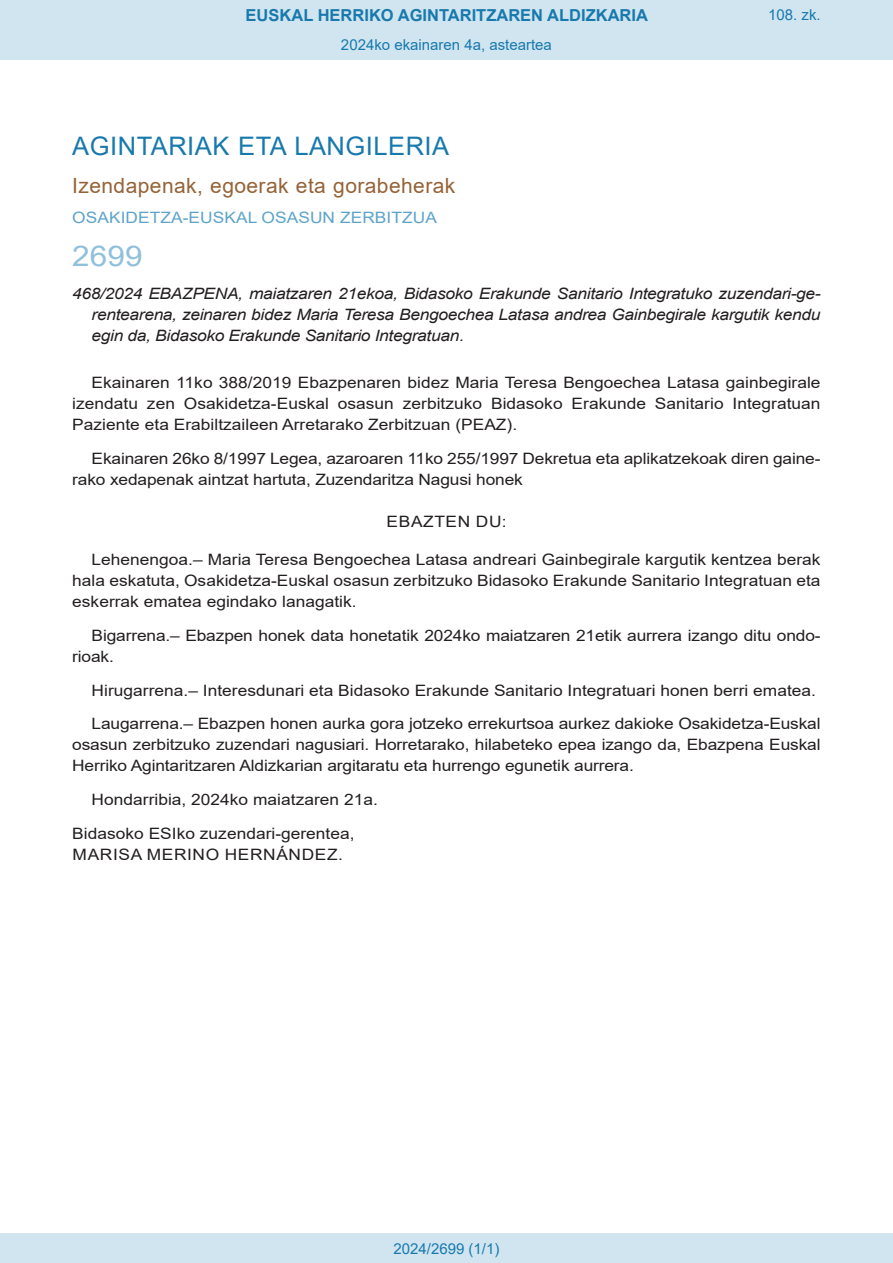
<style>
.page{position:relative;width:893px;height:1263px;background:#fff}
.page>*{position:absolute;margin:0;border:0;box-sizing:border-box;transform-origin:0 0}
.BOPVOrden{font:28.5px "Arial";color:#90c0db;scale:1.11 1}
.BOPVSeccion{font:25.5px "Arial";letter-spacing:.02em;color:#1879ad}
.BOPVSubseccion{font:21px "Arial";letter-spacing:.02em;color:#956338}
.t1{font:700 16.5px "Arial";color:#1879ad}
.BOPVDetalle{font:15.6px/21px "Arial";letter-spacing:-.01em;color:#231f20;text-align:justify;scale:1.11 1}
.BOPVTitulo{font:italic 15.6px/21px "Arial";letter-spacing:-.02em;color:#231f20;text-align:justify;scale:1.11 1}
.BOPVOrganismo{font:15.6px "Arial";letter-spacing:.005em;color:#5ea4ca;scale:1.11 1}
.BOPVFirmaLugFec{font:15.6px "Arial";color:#231f20;scale:1.11 1}
.BOPVFirmaPuesto{font:15.6px "Arial";color:#231f20;scale:1.11 1}
.BOPVFirmaNombre{font:15.6px "Arial";letter-spacing:.035em;color:#231f20;scale:1.11 1}
.BOPVClave{font:15.6px "Arial";letter-spacing:.035em;color:#231f20;scale:1.11 1}
.Paginacion_Centro{font:15px "Arial";color:#1879ad}
</style>
<div class="page">
<div style="left:0;top:0;width:893px;height:60px;background:#d0e5f0"></div>
<div style="left:0;top:1233px;width:893px;height:30px;background:#d0e5f0"></div>
<p class="t1" style="left:246px;top:3px;width:404px">EUSKAL HERRIKO AGINTARITZAREN ALDIZKARIA</p>
<p class="Paginacion_Centro" style="left:341px;top:35px;width:212px">2024ko ekainaren 4a, asteartea</p>
<p class="Paginacion_Centro" style="left:768px;top:5px;width:54px">108. zk.</p>
<p class="BOPVSeccion" style="left:72px;top:128px;width:378px">AGINTARIAK ETA LANGILERIA</p>
<p class="BOPVSubseccion" style="left:72px;top:171px;width:385px">Izendapenak, egoerak eta gorabeherak</p>
<p class="BOPVOrganismo" style="left:72px;top:207px;width:330px">OSAKIDETZA-EUSKAL OSASUN ZERBITZUA</p>
<p class="BOPVOrden" style="left:72px;top:236px;width:65px">2699</p>
<p class="BOPVTitulo" style="left:92px;top:284px;width:658px;text-indent:-19px">468/2024 EBAZPENA, maiatzaren 21ekoa, Bidasoko Erakunde Sanitario Integratuko zuzendari-ge&shy;rentearena, zeinaren bidez Maria Teresa Bengoechea Latasa andrea Gainbegirale kargutik kendu egin da, Bidasoko Erakunde Sanitario Integratuan.</p>
<p class="BOPVDetalle" style="left:72px;top:372px;width:676px;text-indent:19px">Ekainaren 11ko 388/2019 Ebazpenaren bidez Maria Teresa Bengoechea Latasa gainbegirale izendatu zen Osakidetza-Euskal osasun zerbitzuko Bidasoko Erakunde Sanitario Integratuan Paziente eta Erabiltzaileen Arretarako Zerbitzuan (PEAZ).</p>
<p class="BOPVDetalle" style="left:72px;top:448px;width:676px;text-indent:19px">Ekainaren 26ko 8/1997 Legea, azaroaren 11ko 255/1997 Dekretua eta aplikatzekoak diren gaine&shy;rako xedapenak aintzat hartuta, Zuzendaritza Nagusi honek</p>
<p class="BOPVClave" style="left:387px;top:511px;width:110px">EBAZTEN DU:</p>
<p class="BOPVDetalle" style="left:72px;top:549px;width:676px;text-indent:19px">Lehenengoa.– Maria Teresa Bengoechea Latasa andreari Gainbegirale kargutik kentzea berak hala eskatuta, Osakidetza-Euskal osasun zerbitzuko Bidasoko Erakunde Sanitario Integratuan eta eskerrak ematea egindako lanagatik.</p>
<p class="BOPVDetalle" style="left:72px;top:625px;width:676px;text-indent:19px">Bigarrena.– Ebazpen honek data honetatik 2024ko maiatzaren 21etik aurrera izango ditu ondo&shy;rioak.</p>
<p class="BOPVDetalle" style="left:92px;top:679px;width:654px">Hirugarrena.– Interesdunari eta Bidasoko Erakunde Sanitario Integratuari honen berri ematea.</p>
<p class="BOPVDetalle" style="left:72px;top:713px;width:676px;text-indent:19px">Laugarrena.– Ebazpen honen aurka gora jotzeko errekurtsoa aurkez dakioke Osakidetza-Euskal osasun zerbitzuko zuzendari nagusiari. Horretarako, hilabeteko epea izango da, Ebazpena Euskal Herriko Agintaritzaren Aldizkarian argitaratu eta hurrengo egunetik aurrera.</p>
<p class="BOPVFirmaLugFec" style="left:92px;top:789px;width:259px">Hondarribia, 2024ko maiatzaren 21a.</p>
<p class="BOPVFirmaPuesto" style="left:72px;top:822px;width:256px">Bidasoko ESIko zuzendari-gerentea,</p>
<p class="BOPVFirmaNombre" style="left:73px;top:843px;width:245px">MARISA MERINO HERNÁNDEZ.</p>
<p class="Paginacion_Centro" style="left:393px;top:1238px;width:107px">2024/2699 (1/1)</p>
</div>
